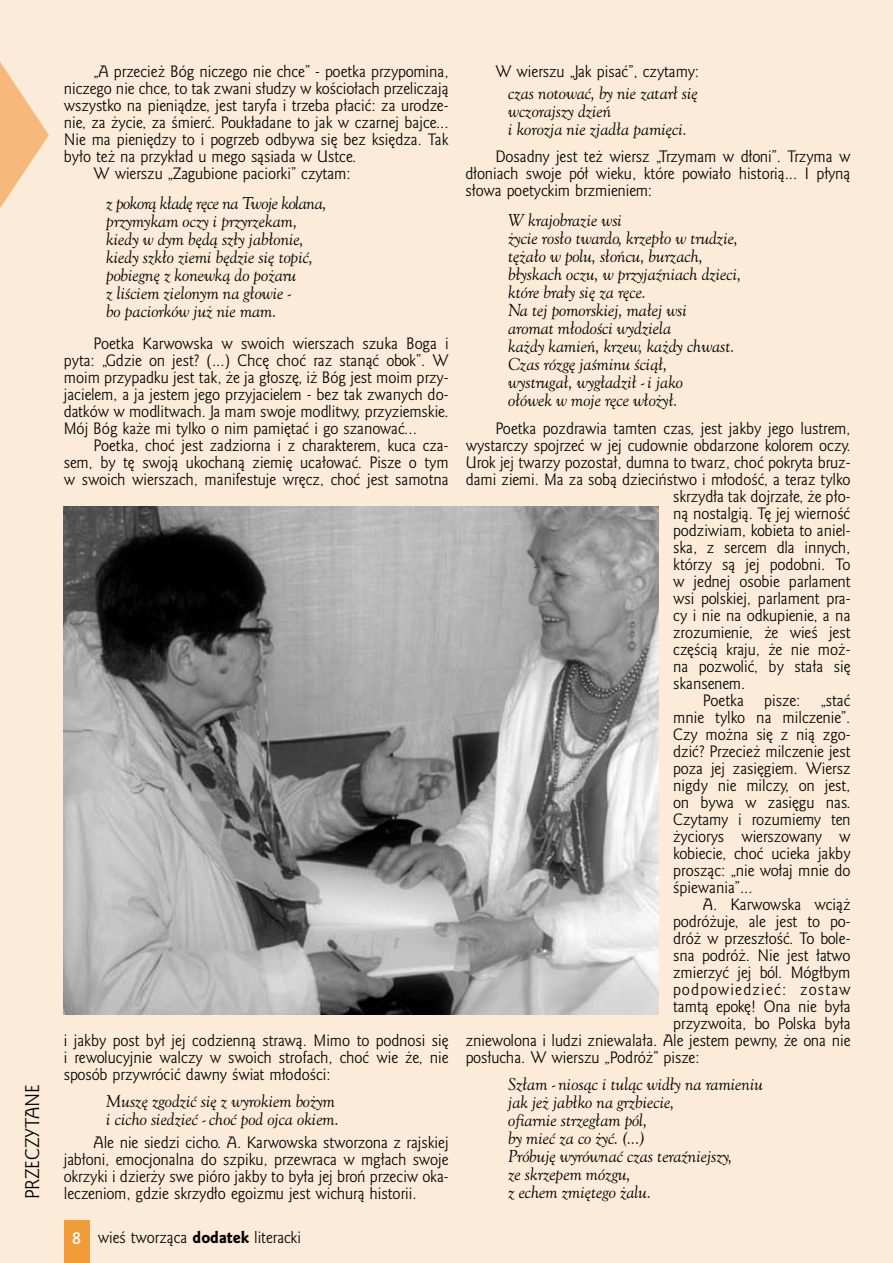
<style>
.page{position:relative;width:893px;height:1263px;background:#fbebd8}
.page>*{position:absolute;margin:0;border:0;box-sizing:border-box;transform-origin:0 0}
.t1{font:18px "Goldy EFN";color:#000}
.t2{font:15px/17px "Goldy EFN";color:#000;text-align:justify}
.t3{font:italic 15px/18px "Goldy Olds EFN";color:#000}
.s1{font-weight:700;font-size:16.5px;color:#fff}
.s2{font-family:"Goldy EFN Heavy"}
</style>
<div class="page">
<svg style="left:0;top:62px;width:49px;height:146px"></svg>
<img style="left:64px;top:506px;width:595px;height:508px">
<div style="left:64px;top:1220px;width:25px;height:43px;background:#f19b39"></div>
<p class="t1" style="left:22px;top:1199px;width:116px;rotate:-90deg">przeczytane</p>
<p class="t2" style="left:94px;top:63px;width:357px">„A przecież Bóg niczego nie chce” - poetka przypomina,</p>
<p class="t2" style="left:64px;top:80px;width:386px">niczego nie chce, to tak zwani słudzy w kościołach przeliczają</p>
<p class="t2" style="left:64px;top:97px;width:386px">wszystko na pieniądze, jest taryfa i trzeba płacić: za urodze-</p>
<p class="t2" style="left:64px;top:114px;width:386px">nie, za życie, za śmierć. Poukładane to jak w czarnej bajce...</p>
<p class="t2" style="left:64px;top:131px;width:386px">N ie ma pieniędzy to i pogrzeb odbywa się bez księdza. Tak</p>
<p class="t2" style="left:64px;top:148px;width:294px">było też na przykład u mego sąsiada w Ustce.</p>
<p class="t2" style="left:94px;top:165px;width:259px">W wierszu „Zagubione paciorki” czytam:</p>
<p class="t3" style="left:106px;top:194px;width:222px">z pokorą kładę ręce na Twoje kolana, przymykam oczy i przyrzekam, kiedy w dym będą szły jabłonie, kiedy szkło ziemi będzie się topić, pobiegnę z konewką do pożaru<br>z liściem zielonym na głowie -<br>bo paciorków już nie mam.</p>
<p class="t2" style="left:64px;top:335px;width:386px;text-indent:30px">Poetka Karwowska w swoich wierszach szuka Boga i pyta: „Gdzie on jest? (...) Chcę choć raz stanąć obok”. W moim przypadku jest tak, że ja głoszę, iż Bóg jest moim przy&shy;jacielem, a ja jestem jego przyjacielem - bez tak zwanych do&shy;datków w modlitwach. Ja mam swoje modlitwy, przyziemskie.<br>Mój Bóg każe mi tylko o nim pamiętać i go szanować...</p>
<p class="t2" style="left:64px;top:437px;width:386px;text-indent:30px">Poetka, choć jest zadziorna i z charakterem, kuca cza&shy;sem, by tę swoją ukochaną ziemię ucałować. Pisze o tym w swoich wierszach, manifestuje wręcz, choć jest samotna</p>
<p class="t2" style="left:64px;top:1033px;width:386px">i jakby post był jej codzienną strawą. Mimo to podnosi się i rewolucyjnie walczy w swoich strofach, choć wie że, nie sposób przywrócić dawny świat młodości:</p>
<p class="t3" style="left:106px;top:1091px;width:234px">Muszę zgodzić się z wyrokiem bożym i cicho siedzieć - choć pod ojca okiem.</p>
<p class="t2" style="left:64px;top:1135px;width:386px;text-indent:30px">Ale nie siedzi cicho. A. Karwowska stworzona z rajskiej jabłoni, emocjonalna do szpiku, przewraca w mgłach swoje okrzyki i dzierży swe pióro jakby to była jej broń przeciw oka&shy;leczeniom, gdzie skrzydło egoizmu jest wichurą historii.</p>
<p class="t2" style="left:72px;top:1230px;width:231px"><span class="s1">8</span> wieś tworząca <span class="s2">dodatek</span> literacki</p>
<p class="t2" style="left:495px;top:63px;width:205px">W wierszu „Jak pisać”, czytamy:</p>
<p class="t3" style="left:508px;top:83px;width:191px">czas notować, by nie zatarł się wczorajszy dzień<br>i korozja nie zjadła pamięci.</p>
<p class="t2" style="left:466px;top:148px;width:386px;text-indent:30px">Dosadny jest też wiersz „Trzymam w dłoni”. Trzyma w dłoniach swoje pół wieku, które powiało historią... I płyną słowa poetyckim brzmieniem:</p>
<p class="t3" style="left:508px;top:211px;width:235px">W krajobrazie wsi<br>życie rosło twardo, krzepło w trudzie, tężało w polu, słońcu, burzach, błyskach oczu, w przyjaźniach dzieci, które brały się za ręce.<br>Na tej pomorskiej, małej wsi<br>aromat młodości wydziela<br>każdy kamień, krzew, każdy chwast.<br>Czas rózgę jaśminu ściął,<br>wystrugał, wygładził - i jako<br>ołówek w moje ręce włożył.</p>
<p class="t2" style="left:495px;top:420px;width:357px">Poetka pozdrawia tamten czas, jest jakby jego lustrem,</p>
<p class="t2" style="left:466px;top:437px;width:386px">wystarczy spojrzeć w jej cudownie obdarzone kolorem oczy.</p>
<p class="t2" style="left:466px;top:454px;width:386px">Urok jej twarzy pozostał, dumna to twarz, choć pokryta bruz-</p>
<p class="t2" style="left:466px;top:471px;width:386px">dami ziemi. Ma za sobą dzieciństwo i młodość, a teraz tylko</p>
<p class="t2" style="left:673px;top:488px;width:179px">skrzydła tak dojrzałe, że pło-</p>
<p class="t2" style="left:673px;top:505px;width:179px">ną nostalgią. Tę jej wierność</p>
<p class="t2" style="left:673px;top:522px;width:179px">podziwiam, kobieta to aniel-</p>
<p class="t2" style="left:673px;top:539px;width:179px">ska, z sercem dla innych,</p>
<p class="t2" style="left:673px;top:556px;width:179px">którzy są jej podobni. To</p>
<p class="t2" style="left:673px;top:573px;width:179px">w jednej osobie parlament</p>
<p class="t2" style="left:673px;top:590px;width:179px">wsi polskiej, parlament pra-</p>
<p class="t2" style="left:673px;top:607px;width:179px">cy i nie na odkupienie, a na</p>
<p class="t2" style="left:673px;top:624px;width:179px">zrozumienie, że wieś jest</p>
<p class="t2" style="left:673px;top:641px;width:179px">częścią kraju, że nie moż-</p>
<p class="t2" style="left:673px;top:658px;width:179px">na pozwolić, by stała się</p>
<p class="t2" style="left:673px;top:675px;width:74px">skansenem.</p>
<p class="t2" style="left:703px;top:692px;width:42px">Poetka</p>
<p class="t2" style="left:764px;top:692px;width:38px">pisze:</p>
<p class="t2" style="left:673px;top:692px;width:179px;text-indent:148px">„stać mnie tylko na milczenie”.<br>Czy można się z nią zgo&shy;dzić? Przecież milczenie jest poza jej zasięgiem. Wiersz nigdy nie milczy, on jest, on bywa w zasięgu nas.<br>Czytamy i rozumiemy ten życiorys wierszowany w kobiecie, choć ucieka jakby prosząc: „nie wołaj mnie do śpiewania”...</p>
<p class="t2" style="left:703px;top:897px;width:149px">A. Karwowska wciąż</p>
<p class="t2" style="left:673px;top:914px;width:179px">podróżuje, ale jest to po-</p>
<p class="t2" style="left:673px;top:931px;width:179px">dróż w przeszłość. To bole-</p>
<p class="t2" style="left:673px;top:948px;width:179px">sna podróż. N ie jest łatwo</p>
<p class="t2" style="left:673px;top:965px;width:179px">zmierzyć jej ból. Mógłbym</p>
<p class="t2" style="left:673px;top:982px;width:179px">podpowiedzieć: zostaw</p>
<p class="t2" style="left:673px;top:999px;width:179px">tamtą epokę! Ona nie była</p>
<p class="t2" style="left:673px;top:1016px;width:179px">przyzwoita, bo Polska była</p>
<p class="t2" style="left:466px;top:1033px;width:386px">zniewolona i ludzi zniewalała. Ale jestem pewny, że ona nie</p>
<p class="t2" style="left:466px;top:1050px;width:235px">posłucha. W wierszu „Podróż” pisze:</p>
<p class="t3" style="left:508px;top:1074px;width:256px">Szłam - niosąc i tuląc widły na ramieniu jak jeż jabłko na grzbiecie,<br>ofiarnie strzegłam pól,<br>by mieć za co żyć. (...)<br>Próbuję wyrównać czas teraźniejszy,<br>ze skrzepem mózgu,</p>
<p class="t3" style="left:508px;top:1182px;width:144px">z echem zmiętego żalu.</p>
</div>
